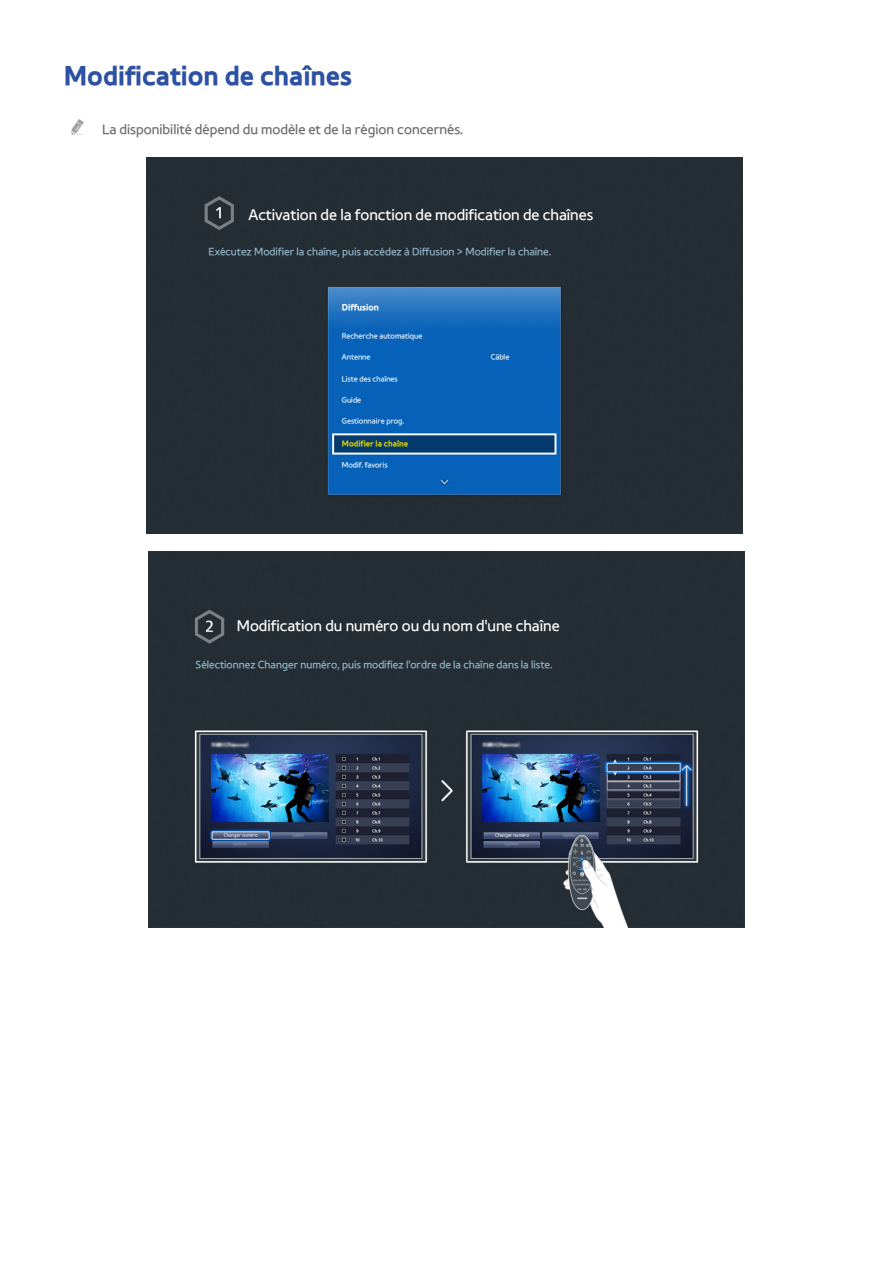
<style>
.page{position:relative;width:893px;height:1263px;background:#fff}
.page>*{position:absolute;margin:0;border:0;box-sizing:border-box;transform-origin:0 0}
.t1{font:27px "Samsung SVD Bold";color:#2d51a3}
.t2{font:15px "Samsung SVD Light";color:#fff}
.t3{font:13.5px "Samsung SVD Light";color:#6c6d70}
.t4{font:10.5px "Samsung SVD Light";color:#95b8cc}
.t5{font:9px "Samsung SVD Bold";color:#fff}
.t6{font:8.25px "Samsung SVD Bold";color:#d8cf05}
.t7{font:7.5px "Samsung SVD Light";color:#fff}
.t8{font:4.5px "Samsung SVD Light";color:#fff}
</style>
<div class="page">
<img style="left:147px;top:157px;width:596px;height:376px">
<img style="left:149px;top:552px;width:596px;height:376px">
<h1 class="t1" style="left:64px;top:53px;width:290px">Modification de chaînes</h1>
<p class="t3" style="left:102px;top:118px;width:363px">La disponibilité dépend du modèle et de la région concernés.</p>
<h2 class="t2" style="left:249px;top:203px;width:346px">Activation de la fonction de modification de chaînes</h2>
<p class="t4" style="left:209px;top:243px;width:344px">Exécutez Modifier la chaîne, puis accédez à Diffusion &gt; Modifier la chaîne.</p>
<p class="t5" style="left:342px;top:300px;width:39px">Diffusion</p>
<p class="t7" style="left:342px;top:330px;width:82px">Recherche automatique</p>
<p class="t7" style="left:342px;top:351px;width:30px">Antenne</p>
<p class="t7" style="left:491px;top:351px;width:20px">Câble</p>
<p class="t7" style="left:342px;top:373px;width:58px">Liste des chaînes</p>
<p class="t7" style="left:342px;top:394px;width:21px">Guide</p>
<p class="t7" style="left:342px;top:415px;width:64px">Gestionnaire prog.</p>
<p class="t6" style="left:342px;top:436px;width:68px">Modifier la chaîne</p>
<p class="t7" style="left:342px;top:459px;width:47px">Modif. favoris</p>
<h2 class="t2" style="left:237px;top:614px;width:324px">Modification du numéro ou du nom d'une chaîne</h2>
<p class="t4" style="left:196px;top:656px;width:358px">Sélectionnez Changer numéro, puis modifiez l'ordre de la chaîne dans la liste.</p>
<p class="t8" style="left:224px;top:832px;width:36px">Changer numéro</p>
<p class="t8" style="left:495px;top:832px;width:36px">Changer numéro</p>
</div>
